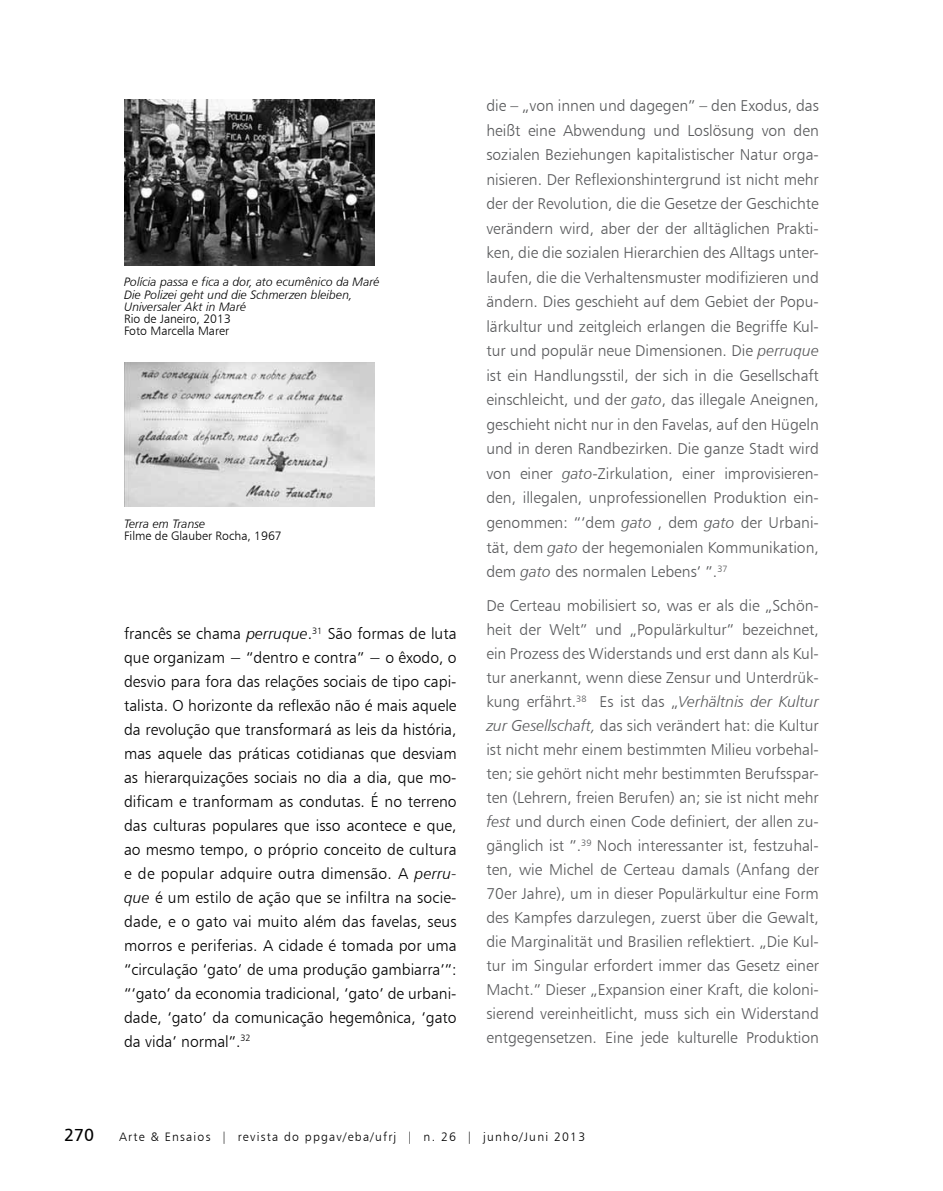
<style>
.page{position:relative;width:943px;height:1191px;background:#fff}
.page>*{position:absolute;margin:0;border:0;box-sizing:border-box;transform-origin:0 0}
.t1{font:17.5px "Humanist 777 BT Roman B";color:#000}
.t2{font:15.75px/24.5px "Humanist 777 BT Light B";color:#58595b;text-align:justify}
.t3{font:15.75px/24px "Humanist 777 BT Light B";color:#000;text-align:justify}
.t4{font:12.25px/12.2px "Humanist 777 BT Light Italic B";color:#000}
.t5{font:12.25px/12.2px "Humanist 777 BT Light B";color:#000}
.t6{font:12.25px "Humanist 777 BT Light B";letter-spacing:.1em;color:#000}
.s1{font-family:"Humanist 777 BT Light Italic B"}
</style>
<div class="page">
<img style="left:124px;top:362px;width:250px;height:144px">
<img style="left:124px;top:99px;width:250px;height:166px">
<p class="t4" style="left:124px;top:276px;width:257px">Polícia passa e fica a dor, ato ecumênico da Maré<br>Die Polizei geht und die Schmerzen bleiben,<br>Universaler Akt in Maré</p>
<p class="t5" style="left:124px;top:313px;width:108px">Rio de Janeiro, 2013<br>Foto Marcella Marer</p>
<p class="t4" style="left:124px;top:517px;width:83px">Terra em Transe</p>
<p class="t5" style="left:124px;top:529px;width:159px">Filme de Glauber Rocha, 1967</p>
<p class="t3" style="left:124px;top:621px;width:334px">francês se chama <span class="s1">perruque</span>.<sup>31</sup> São formas de luta que organizam − “dentro e contra” − o êxodo, o desvio para fora das relações sociais de tipo capi&shy;talista. O horizonte da reflexão não é mais aquele da revolução que transformará as leis da história, mas aquele das práticas cotidianas que desviam as hierarquizações sociais no dia a dia, que mo&shy;dificam e tranformam as condutas. É no terreno das culturas populares que isso acontece e que, ao mesmo tempo, o próprio conceito de cultura e de popular adquire outra dimensão. A <span class="s1">perru&shy;que</span> é um estilo de ação que se infiltra na socie&shy;dade, e o gato vai muito além das favelas, seus morros e periferias. A cidade é tomada por uma “circulação ‘gato’ de uma produção gambiarra’”: “‘gato’ da economia tradicional, ‘gato’ de urbani&shy;dade, ‘gato’ da comunicação hegemônica, ‘gato da vida’ normal”.<sup>32</sup></p>
<p class="t2" style="left:486px;top:93px;width:334px">die – „von innen und dagegen” – den Exodus, das heißt eine Abwendung und Loslösung von den sozialen Beziehungen kapitalistischer Natur orga&shy;nisieren. Der Reflexionshintergrund ist nicht mehr der der Revolution, die die Gesetze der Geschichte verändern wird, aber der der alltäglichen Prakti&shy;ken, die die sozialen Hierarchien des Alltags unter&shy;laufen, die die Verhaltensmuster modifizieren und ändern. Dies geschieht auf dem Gebiet der Popu&shy;lärkultur und zeitgleich erlangen die Begriffe Kul&shy;tur und populär neue Dimensionen. Die <span class="s1">perruque </span>ist ein Handlungsstil, der sich in die Gesellschaft einschleicht, und der <span class="s1">gato</span>, das illegale Aneignen, geschieht nicht nur in den Favelas, auf den Hügeln und in deren Randbezirken. Die ganze Stadt wird von einer <span class="s1">gato</span>-Zirkulation, einer improvisieren&shy;den, illegalen, unprofessionellen Produktion ein&shy;genommen: “‘dem <span class="s1">gato</span> , dem <span class="s1">gato</span> der Urbani&shy;tät, dem <span class="s1">gato</span> der hegemonialen Kommunikation, dem <span class="s1">gato</span> des normalen Lebens’ ”.<sup>37</sup></p>
<p class="t2" style="left:486px;top:593px;width:334px;line-height:24px">De Certeau mobilisiert so, was er als die „Schön&shy;heit der Welt” und „Populärkultur” bezeichnet, ein Prozess des Widerstands und erst dann als Kul&shy;tur anerkannt, wenn diese Zensur und Unterdrüc&shy;kung erfährt.<sup>38</sup> E s ist das „<span class="s1">Verhältnis der Kultur zur Gesellschaft,</span> das sich verändert hat: die Kultur ist nicht mehr einem bestimmten Milieu vorbehal&shy;ten; sie gehört nicht mehr bestimmten Berufsspar&shy;ten (Lehrern, freien Berufen) an; sie ist nicht mehr <span class="s1">fest</span> und durch einen Code definiert, der allen zu&shy;gänglich ist ”.<sup>39</sup> Noch interessanter ist, festzuhal&shy;ten, wie Michel de Certeau damals (Anfang der 70er Jahre), um in dieser Populärkultur eine Form des Kampfes darzulegen, zuerst über die Gewalt, die Marginalität und Brasilien reflektiert. „Die Kul&shy;tur im Singular erfordert immer das Gesetz einer Macht.” Dieser „Expansion einer Kraft, die koloni&shy;sierend vereinheitlicht, muss sich ein Widerstand entgegensetzen. E ine jede kulturelle Produktion</p>
<p class="t1" style="left:64px;top:1124px;width:32px">270</p>
<p class="t6" style="left:119px;top:1129px;width:467px">Arte &amp; Ensaios | revista do ppgav/eba/ufrj | n. 26 | junho/Juni 2013</p>
</div>
